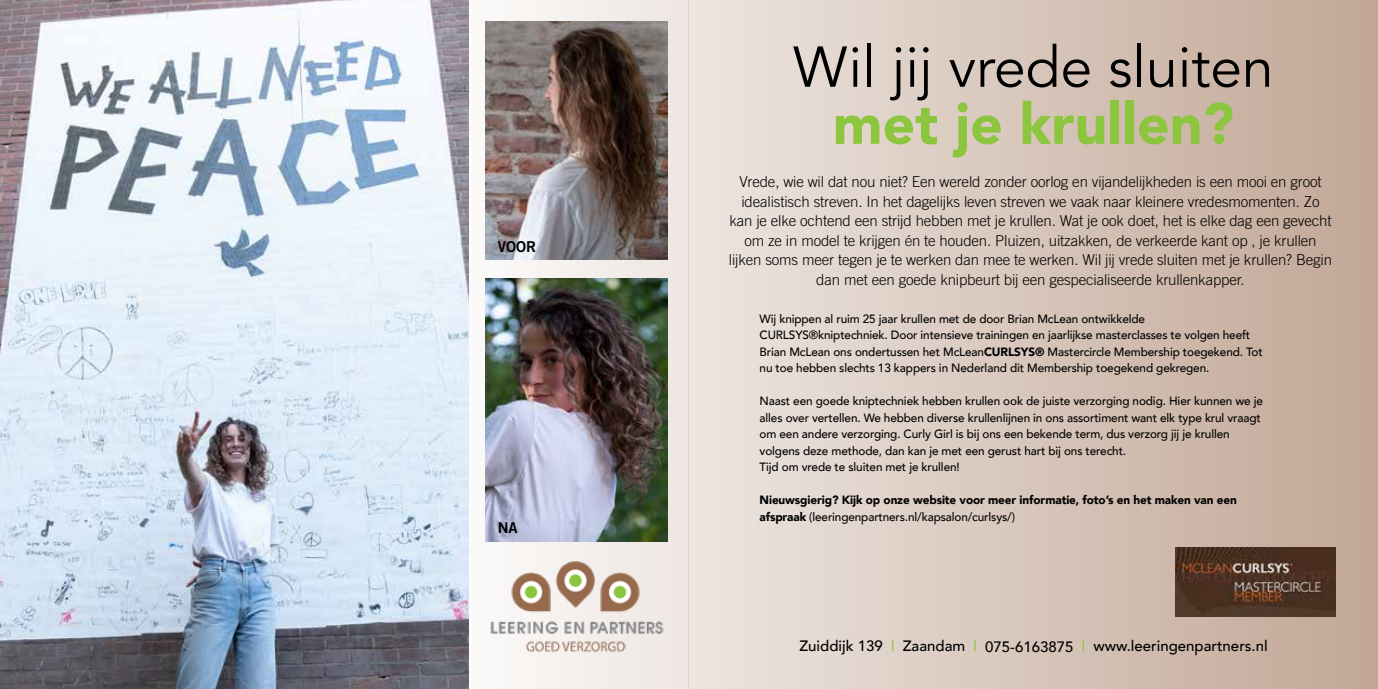
<style>
.page{position:relative;width:1378px;height:689px;background:#fff}
.page>*{position:absolute;margin:0;border:0;box-sizing:border-box;transform-origin:0 0}
.t1{font:57px "Avenir";color:#000}
.t2{font:900 57px "Avenir";color:#8cc63e}
.t3{font:300 15px/19.5px "Trade Gothic LT Std";letter-spacing:-.01em;color:#000;text-align:center}
.t4{font:500 15px "Avenir";color:#000}
.t5{font:15px "Trade Gothic LT Std Bd 2";color:#000}
.t6{font:500 12px/16.5px "Avenir";letter-spacing:-.01em;color:#000}
.t7{font:900 12px/16.5px "Avenir";letter-spacing:-.01em;color:#000}
.s1{font-family:"Glypha LT Std"}
.s2{font-weight:900}
.s3{font-weight:500}
.s4{color:#8cc63e}
</style>
<div class="page">
<svg style="left:485px;top:0;width:204px;height:689px;fill:#efe8e4"></svg>
<img style="left:485px;top:560px;width:187px;height:99px">
<img style="left:486px;top:21px;width:182px;height:238px">
<img style="left:0;top:0;width:469px;height:689px">
<img style="left:486px;top:279px;width:182px;height:262px">
<div style="left:689px;top:0;width:689px;height:689px;background:linear-gradient(to right,#ede5e1,#c1a695)"></div>
<img style="left:1175px;top:547px;width:160px;height:69px">
<p class="t5" style="left:498px;top:237px;width:40px">VOOR</p>
<p class="t5" style="left:498px;top:518px;width:21px">NA</p>
<h1 class="t1" style="left:793px;top:33px;width:482px">Wil jij vrede sluiten</h1>
<h1 class="t2" style="left:833px;top:75px;width:403px">met je krullen?</h1>
<p class="t3" style="left:729px;top:172px;width:605px">Vrede, wie wil dat nou niet? Een wereld zonder oorlog en vijandelijkheden is een mooi en groot idealistisch streven. In het dagelijks leven streven we vaak naar kleinere vredesmomenten. Zo kan je elke ochtend een strijd hebben met je krullen. Wat je ook doet, het is elke dag een gevecht om ze in model te krijgen <span class="s1">é</span>n te houden. Pluizen, uitzakken, de verkeerde kant op , je krullen lijken soms meer tegen je te werken dan mee te werken. Wil jij vrede sluiten met je krullen? Begin dan met een goede knipbeurt bij een gespecialiseerde krullenkapper.</p>
<p class="t6" style="left:759px;top:310px;width:505px">Wij knippen al ruim 25 jaar krullen met de door Brian McLean ontwikkelde CURLSYS®kniptechniek. Door intensieve trainingen en jaarlijkse masterclasses te volgen heeft Brian McLean ons ondertussen het McLean<span class="s2">CURLSYS®</span> Mastercircle Membership toegekend. Tot nu toe hebben slechts 13 kappers in Nederland dit Membership toegekend gekregen.</p>
<p class="t6" style="left:759px;top:392px;width:505px">Naast een goede kniptechniek hebben krullen ook de juiste verzorging nodig. Hier kunnen we je alles over vertellen. We hebben diverse krullenlijnen in ons assortiment want elk type krul vraagt om een andere verzorging. Curly Girl is bij ons een bekende term, dus verzorg jij je krullen volgens deze methode, dan kan je met een gerust hart bij ons terecht.<br>Tijd om vrede te sluiten met je krullen!</p>
<p class="t7" style="left:759px;top:492px;width:479px">Nieuwsgierig? Kĳk op onze website voor meer informatie, foto’s en het maken van een afspraak <span class="s3">(leeringenpartners.nl/kapsalon/curlsys/)</span></p>
<p class="t4" style="left:799px;top:632px;width:470px">Zuiddijk 139 <span class="s4">|</span> Zaandam <span class="s4">|</span> 075-6163875 <span class="s4">|</span> www.leeringenpartners.nl</p>
</div>
